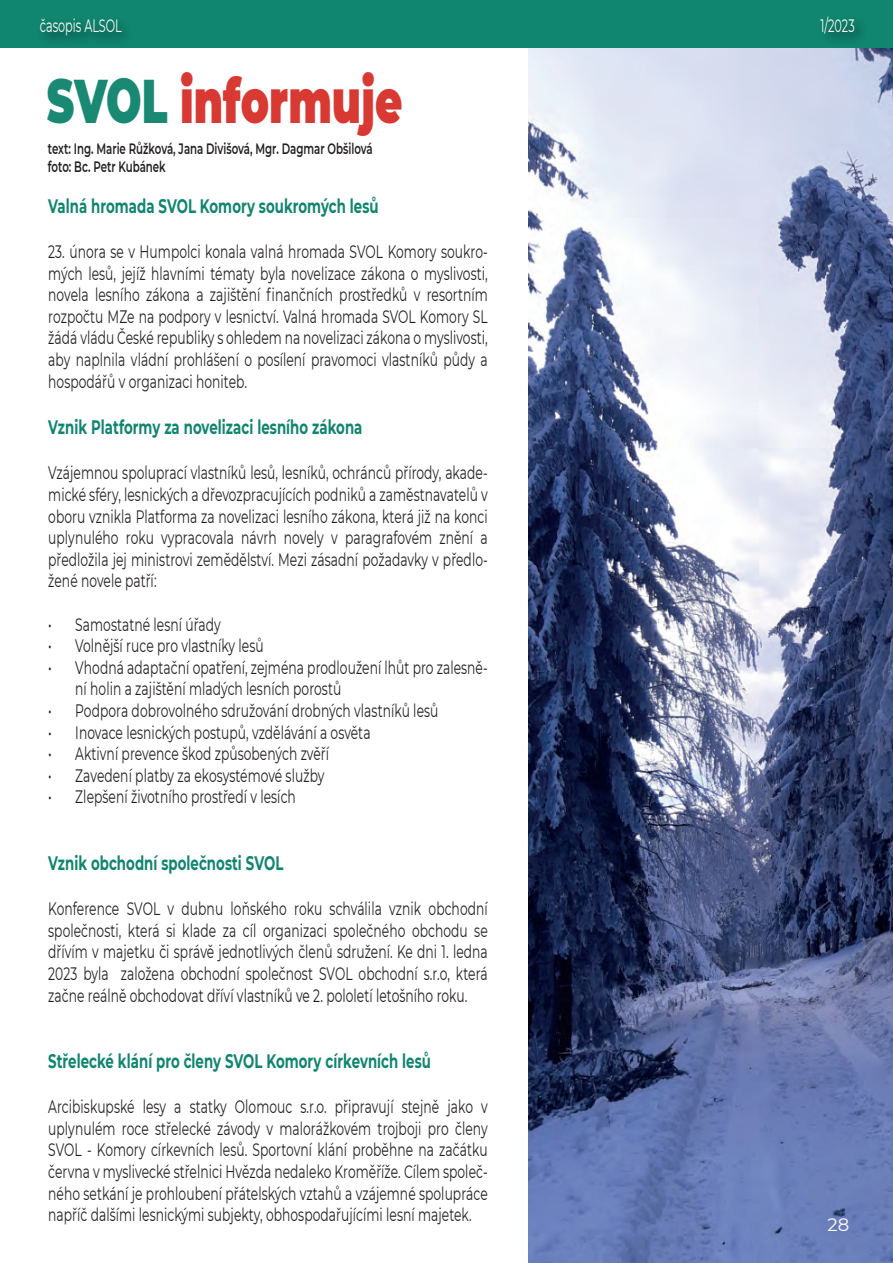
<style>
.page{position:relative;width:893px;height:1263px;background:#fff}
.page>*{position:absolute;margin:0;border:0;box-sizing:border-box;transform-origin:0 0}
.t1{font:900 61.5px "Montserrat";color:#d83933;scale:.68 1}
.t2{font:700 19.5px "Montserrat";letter-spacing:.005em;color:#10856f;scale:.68 1}
.t3{font:18px/21.6px "Montserrat";letter-spacing:.005em;color:#231f20;text-align:justify;scale:.68 1}
.t4{font:18px "Montserrat";color:#fff;scale:.63 1}
.t5{font:18px "Montserrat";color:#fff}
.t6{font:600 15px/18px "Montserrat";color:#231f20;scale:.68 1}
.s1{color:#198973}
</style>
<div class="page">
<img style="left:529px;top:47px;width:364px;height:1216px">
<div style="left:0;top:0;width:893px;height:47px;background:#10856f"></div>
<img style="left:2px;top:23px;width:870px;height:32px">
<p class="t4" style="left:40px;top:14px;width:132px">časopis ALSOL</p>
<p class="t4" style="left:820px;top:14px;width:56px">1/2023</p>
<p class="t4" style="left:820px;top:14px;width:60px">2/2022</p>
<h1 class="t1" style="left:47px;top:55px;width:524px"><span class="s1">SVOL</span> informuje</h1>
<p class="t6" style="left:48px;top:139px;width:479px">text: Ing. Marie Růžková, Jana Divišová, Mgr. Dagmar Obšilová foto: Bc. Petr Kubánek</p>
<p class="t2" style="left:48px;top:192px;width:487px">Valná hromada SVOL Komory soukromých lesů</p>
<p class="t3" style="left:48px;top:240px;width:648px">23. února se v Humpolci konala valná hromada SVOL Komory soukro&shy;mých lesů, jejíž hlavními tématy byla novelizace zákona o myslivosti, novela lesního zákona a zajištění finančních prostředků v resortním rozpočtu MZe na podpory v lesnictví. Valná hromada SVOL Komory SL žádá vládu České republiky s ohledem na novelizaci zákona o myslivosti, aby naplnila vládní prohlášení o posílení pravomoci vlastníků půdy a hospodářů v organizaci honiteb.</p>
<p class="t2" style="left:48px;top:413px;width:464px">Vznik Platformy za novelizaci lesního zákona</p>
<p class="t3" style="left:48px;top:462px;width:648px">Vzájemnou spoluprací vlastníků lesů, lesníků, ochránců přírody, akade&shy;mické sféry, lesnických a dřevozpracujících podniků a zaměstnavatelů v oboru vznikla Platforma za novelizaci lesního zákona, která již na konci uplynulého roku vypracovala návrh novely v paragrafovém znění a předložila jej ministrovi zemědělství. Mezi zásadní požadavky v předlo&shy;žené novele patří:</p>
<p class="t3" style="left:48px;top:613px;width:255px">• Samostatné lesní úřady</p>
<p class="t3" style="left:48px;top:634px;width:318px">• Volnější ruce pro vlastníky lesů</p>
<p class="t3" style="left:75px;top:656px;width:608px;text-indent:-27px">• Vhodná adaptační opatření, zejména prodloužení lhůt pro zalesně&shy;ní holin a zajištění mladých lesních porostů</p>
<p class="t3" style="left:48px;top:699px;width:575px">• Podpora dobrovolného sdružování drobných vlastníků lesů</p>
<p class="t3" style="left:48px;top:721px;width:475px">• Inovace lesnických postupů, vzdělávání a osvěta</p>
<p class="t3" style="left:48px;top:742px;width:414px">• Aktivní prevence škod způsobených zvěří</p>
<p class="t3" style="left:48px;top:764px;width:408px">• Zavedení platby za ekosystémové služby</p>
<p class="t3" style="left:48px;top:786px;width:366px">• Zlepšení životního prostředí v lesích</p>
<p class="t2" style="left:48px;top:849px;width:347px">Vznik obchodní společnosti SVOL</p>
<p class="t3" style="left:48px;top:897px;width:648px">Konference SVOL v dubnu loňského roku schválila vznik obchodní společnosti, která si klade za cíl organizaci společného obchodu se dřívím v majetku či správě jednotlivých členů sdružení. Ke dni 1. ledna 2023 byla založena obchodní společnost SVOL obchodní s.r.o, která začne reálně obchodovat dříví vlastníků ve 2. pololetí letošního roku.</p>
<p class="t2" style="left:48px;top:1047px;width:564px">Střelecké klání pro členy SVOL Komory církevních lesů</p>
<p class="t3" style="left:48px;top:1095px;width:648px">Arcibiskupské lesy a statky Olomouc s.r.o. připravují stejně jako v uplynulém roce střelecké závody v malorážkovém trojboji pro členy SVOL - Komory církevních lesů. Sportovní klání proběhne na začátku června v myslivecké střelnici Hvězda nedaleko Kroměříže. Cílem společ&shy;ného setkání je prohloubení přátelských vztahů a vzájemné spolupráce napříč dalšími lesnickými subjekty, obhospodařujícími lesní majetek.</p>
<p class="t5" style="left:828px;top:1212px;width:23px">28</p>
</div>
